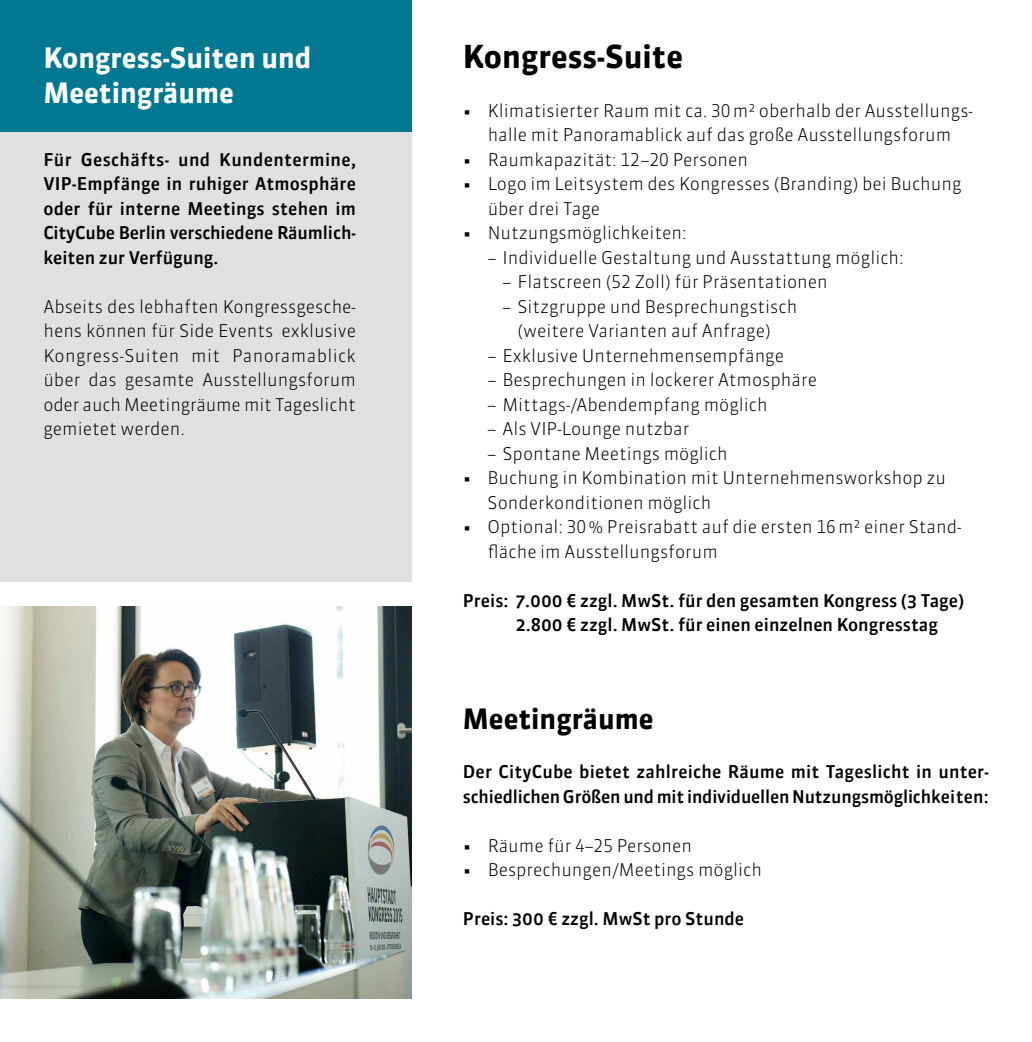
<style>
.page{position:relative;width:1032px;height:1042px;background:#fff}
.page>*{position:absolute;margin:0;border:0;box-sizing:border-box;transform-origin:0 0}
.t1{font:700 31.5px "Sanuk LF";color:#000}
.t2{font:700 28px/35px "Sanuk LF";color:#fff}
.t3{font:700 28px "Sanuk LF";color:#000}
.t4{font:300 17.5px/24.5px "Sanuk OT";color:#000}
.t5{font:500 17.5px/24.5px "Sanuk";color:#000}
</style>
<div class="page">
<div style="left:0;top:131px;width:412px;height:451px;background:#dfe0e2"></div>
<div style="left:0;top:0;width:412px;height:131px;background:#007892"></div>
<img style="left:0;top:607px;width:412px;height:392px">
<h2 class="t2" style="left:43px;top:40px;width:269px">Kongress-Suiten und<br>Meetingräume</h2>
<p class="t5" style="left:43px;top:147px;width:314px;text-align:justify">Für Geschäfts- und Kundentermine, VIP-Empfänge in ruhiger Atmosphäre oder für interne Meetings stehen im CityCube Berlin verschiedene Räumlich&shy;keiten zur Verfügung.</p>
<p class="t4" style="left:43px;top:294px;width:314px;text-align:justify">Abseits des lebhaften Kongressgesche&shy;hens können für Side Events exklusive Kongress-Suiten mit Panoramablick über das gesamte Ausstellungsforum oder auch Meetingräume mit Tageslicht gemietet werden.</p>
<h1 class="t1" style="left:463px;top:38px;width:221px">Kongress-Suite</h1>
<p class="t4" style="left:463px;top:98px;width:511px;text-align:center">• Klimatisierter Raum mit ca. 30m2 oberhalb der Ausstellungs&shy;halle mit Panoramablick auf das große Ausstellungsforum</p>
<p class="t4" style="left:463px;top:147px;width:287px">• Raumkapazität: 12–20 Personen</p>
<p class="t4" style="left:488px;top:172px;width:475px;text-indent:-25px">• Logo im Leitsystem des Kongresses (Branding) bei Buchung über drei Tage</p>
<p class="t4" style="left:463px;top:221px;width:225px">• Nutzungsmöglichkeiten:</p>
<p class="t4" style="left:488px;top:245px;width:417px">– Individuelle Gestaltung und Ausstattung möglich:</p>
<p class="t4" style="left:503px;top:270px;width:327px">– Flatscreen (52 Zoll) für Präsentationen</p>
<p class="t4" style="left:517px;top:294px;width:281px;text-indent:-15px">– Sitzgruppe und Besprechungstisch (weitere Varianten auf Anfrage)</p>
<p class="t4" style="left:488px;top:343px;width:298px">– Exklusive Unternehmensempfänge</p>
<p class="t4" style="left:488px;top:368px;width:331px">– Besprechungen in lockerer Atmosphäre</p>
<p class="t4" style="left:488px;top:392px;width:282px">– Mittags-/Abendempfang möglich</p>
<p class="t4" style="left:488px;top:417px;width:203px">– Als VIP-Lounge nutzbar</p>
<p class="t4" style="left:488px;top:441px;width:242px">– Spontane Meetings möglich</p>
<p class="t4" style="left:488px;top:466px;width:460px;text-indent:-25px">• Buchung in Kombination mit Unternehmensworkshop zu<br>Sonderkonditionen möglich</p>
<p class="t4" style="left:488px;top:515px;width:475px;text-indent:-25px">• Optional: 30% Preisrabatt auf die ersten 16m2 einer Stand&shy;fläche im Ausstellungsforum</p>
<p class="t5" style="left:516px;top:588px;width:450px;text-indent:-53px">Preis: 7.000 € zzgl. MwSt. für den gesamten Kongress (3 Tage)<br>2.800 € zzgl. MwSt. für einen einzelnen Kongresstag</p>
<h2 class="t3" style="left:463px;top:702px;width:192px">Meetingräume</h2>
<p class="t5" style="left:463px;top:760px;width:527px">Der CityCube bietet zahlreiche Räume mit Tageslicht in unter&shy;schiedlichen Größen und mit individuellen Nutzungsmöglichkeiten:</p>
<p class="t4" style="left:463px;top:833px;width:231px">• Räume für 4–25 Personen</p>
<p class="t4" style="left:463px;top:858px;width:301px">• Besprechungen/Meetings möglich</p>
<p class="t5" style="left:463px;top:907px;width:283px">Preis: 300 € zzgl. MwSt pro Stunde</p>
</div>
